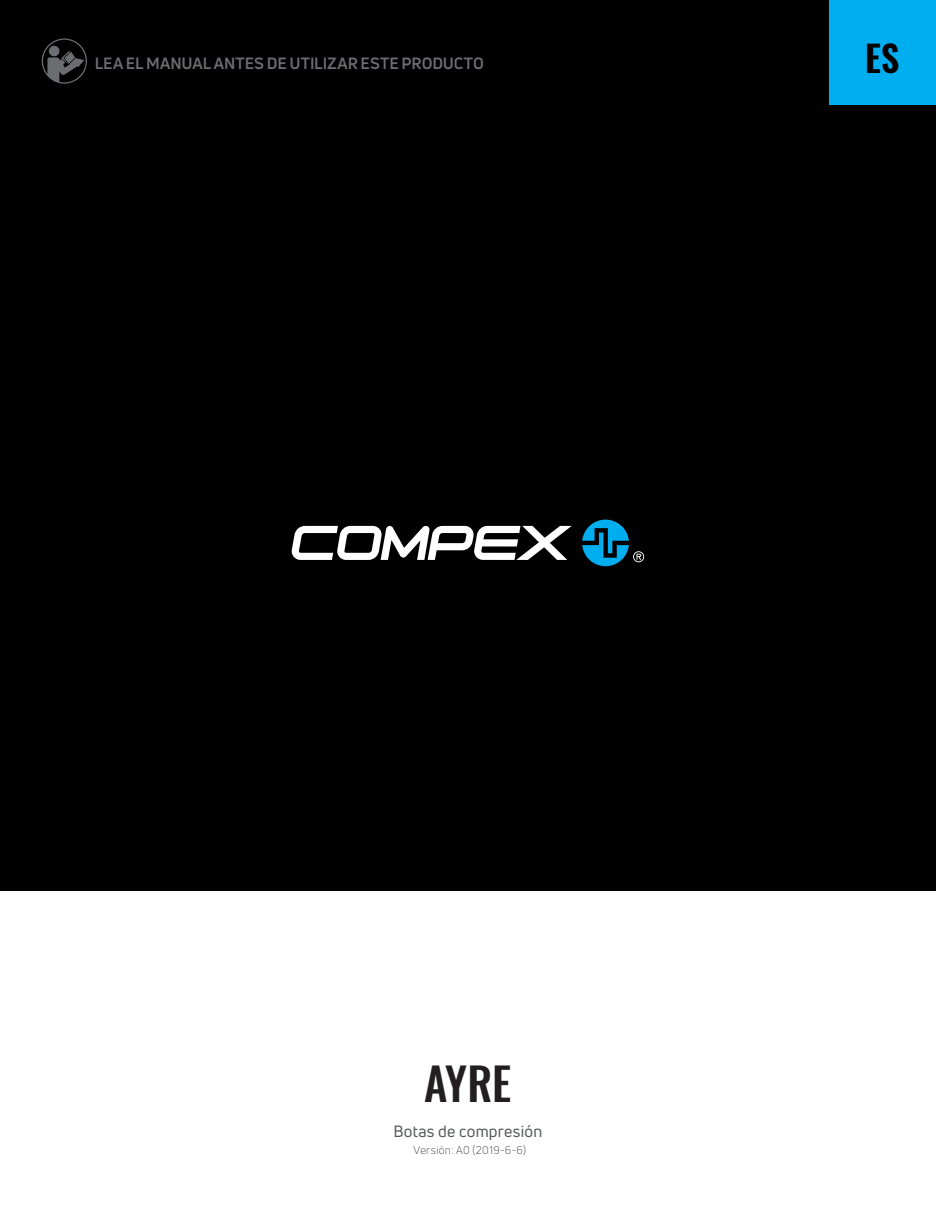
<style>
.page{position:relative;width:936px;height:1224px;background:#fff}
.page>*{position:absolute;margin:0;border:0;box-sizing:border-box;transform-origin:0 0}
.t1{font:500 45px "Oswald";color:#231f20}
.t2{font:600 36.2px "Oswald";color:#000001}
.t3{font:700 16px "Uni Neue";letter-spacing:.005em;color:#6c6d70}
.t4{font:16px "Uni Neue";letter-spacing:.015em;color:#57585a}
.t5{font:11px "Uni Neue";letter-spacing:.03em;color:#57585a}
</style>
<div class="page">
<div style="left:0;top:0;width:936px;height:891px;background:#000001"></div>
<svg style="left:291px;top:526px;width:281px;height:34px"></svg>
<svg style="left:582px;top:520px;width:62px;height:46px"></svg>
<svg style="left:42px;top:38px;width:45px;height:46px"></svg>
<div style="left:829px;top:0;width:107px;height:104px;background:#00aeef"></div>
<p class="t3" style="left:95px;top:53px;width:391px">LEA EL MANUAL ANTES DE UTILIZAR ESTE PRODUCTO</p>
<p class="t2" style="left:865px;top:33px;width:36px">ES</p>
<p class="t1" style="left:424px;top:1052px;width:89px">AYRE</p>
<p class="t4" style="left:393px;top:1121px;width:150px">Botas de compresión</p>
<p class="t5" style="left:414px;top:1144px;width:114px">Versión: A0 (2019-6-6)</p>
</div>
